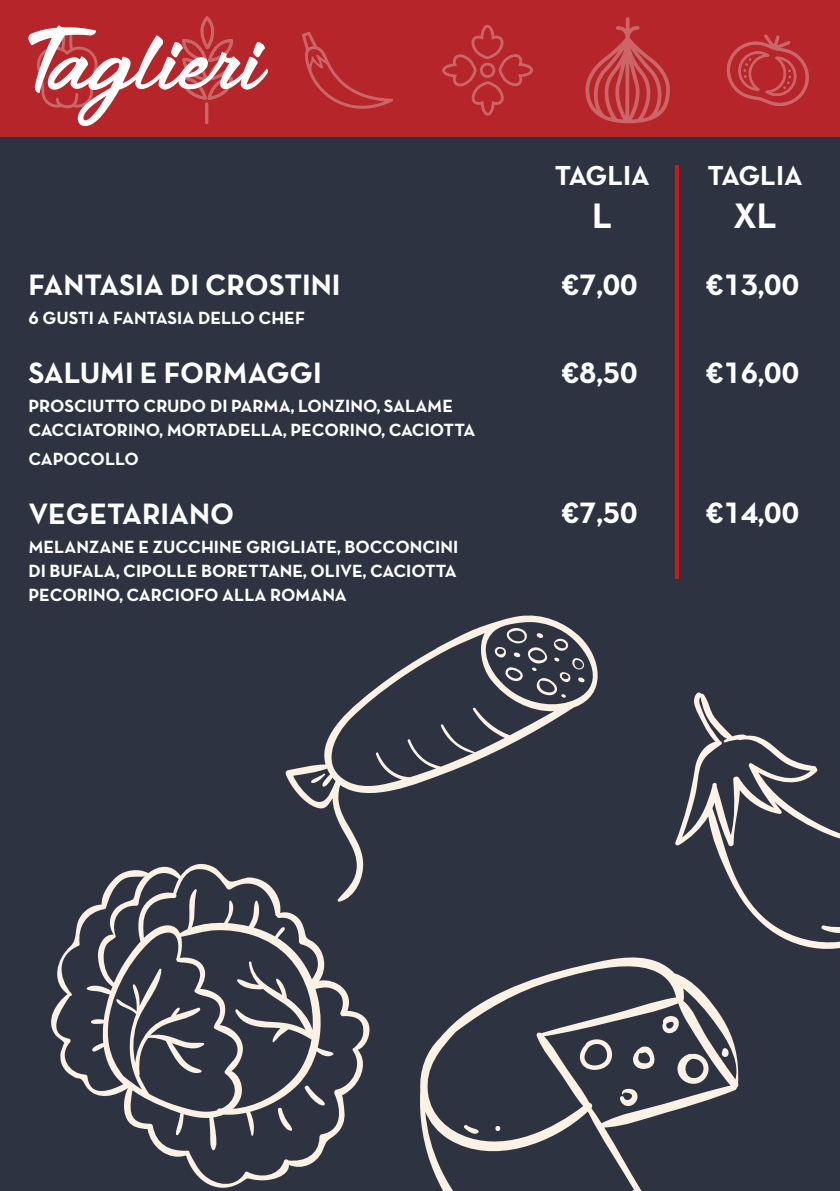
<style>
.page{position:relative;width:840px;height:1191px;background:#fff}
.page>*{position:absolute;margin:0;border:0;box-sizing:border-box;transform-origin:0 0}
.t1{font:64px "The Delicate DEMO";color:#fff}
.t2{font:36px "Neutra Text TF Bold Alt";color:#fff}
.t3{font:30px "Neutra Text TF Bold Alt";color:#fff}
.t4{font:28px "Neutra Text TF Bold Alt";color:#fff}
.t5{font:18px/24px "Neutra Text TF Bold Alt";color:#fff}
</style>
<div class="page">
<div style="left:0;top:0;width:839px;height:1191px;background:#2d3341"></div>
<div style="left:0;top:0;width:839px;height:137px;background:#b62529"></div>
<svg style="left:675px;top:165px;width:3px;height:413px"></svg>
<svg style="left:285px;top:615px;width:313px;height:247px"></svg>
<svg style="left:311px;top:773px;width:14px;height:11px"></svg>
<svg style="left:493px;top:628px;width:93px;height:70px"></svg>
<svg style="left:420px;top:957px;width:319px;height:234px"></svg>
<svg style="left:462px;top:1124px;width:16px;height:12px"></svg>
<svg style="left:494px;top:1126px;width:7px;height:5px"></svg>
<svg style="left:721px;top:1047px;width:7px;height:10px"></svg>
<svg style="left:577px;top:1039px;width:36px;height:33px"></svg>
<svg style="left:630px;top:1046px;width:25px;height:24px"></svg>
<svg style="left:674px;top:1052px;width:36px;height:34px"></svg>
<svg style="left:619px;top:1088px;width:18px;height:18px"></svg>
<svg style="left:661px;top:1014px;width:18px;height:20px"></svg>
<svg style="left:675px;top:692px;width:164px;height:257px"></svg>
<svg style="left:820px;top:923px;width:19px;height:13px"></svg>
<svg style="left:51px;top:862px;width:319px;height:326px"></svg>
<svg style="left:277px;top:1107px;width:15px;height:23px"></svg>
<svg style="left:303px;top:1084px;width:22px;height:21px"></svg>
<svg style="left:302px;top:32px;width:91px;height:77px"></svg>
<svg style="left:181px;top:16px;width:52px;height:108px"></svg>
<svg style="left:37px;top:32px;width:61px;height:76px"></svg>
<svg style="left:726px;top:34px;width:83px;height:72px"></svg>
<svg style="left:585px;top:17px;width:84px;height:106px"></svg>
<svg style="left:442px;top:25px;width:90px;height:91px"></svg>
<h1 class="t1" style="left:28px;top:30px;width:240px">Taglieri</h1>
<h3 class="t3" style="left:28px;top:266px;width:313px">FANTASIA DI CROSTINI</h3>
<p class="t5" style="left:28px;top:306px;width:278px">6 GUSTI A FANTASIA DELLO CHEF</p>
<h3 class="t3" style="left:28px;top:354px;width:294px">SALUMI E FORMAGGI</h3>
<p class="t5" style="left:28px;top:394px;width:448px">PROSCIUTTO CRUDO DI PARMA, LONZINO, SALAME<br>CACCIATORINO, MORTADELLA, PECORINO, CACIOTTA</p>
<p class="t5" style="left:28px;top:446px;width:112px">CAPOCOLLO</p>
<h3 class="t3" style="left:28px;top:494px;width:207px">VEGETARIANO</h3>
<p class="t5" style="left:28px;top:535px;width:431px;text-align:justify">MELANZANE E ZUCCHINE GRIGLIATE, BOCCONCINI DI BUFALA, CIPOLLE BORETTANE, OLIVE, CACIOTTA PECORINO, CARCIOFO ALLA ROMANA</p>
<h3 class="t4" style="left:554px;top:158px;width:97px">TAGLIA</h3>
<h2 class="t2" style="left:592px;top:193px;width:22px">L</h2>
<h3 class="t4" style="left:707px;top:158px;width:97px">TAGLIA</h3>
<h2 class="t2" style="left:732px;top:193px;width:45px">XL</h2>
<h3 class="t3" style="left:561px;top:266px;width:77px">€7,00</h3>
<h3 class="t3" style="left:705px;top:266px;width:94px">€13,00</h3>
<h3 class="t3" style="left:561px;top:354px;width:77px">€8,50</h3>
<h3 class="t3" style="left:705px;top:354px;width:94px">€16,00</h3>
<h3 class="t3" style="left:561px;top:494px;width:77px">€7,50</h3>
<h3 class="t3" style="left:705px;top:494px;width:94px">€14,00</h3>
</div>
